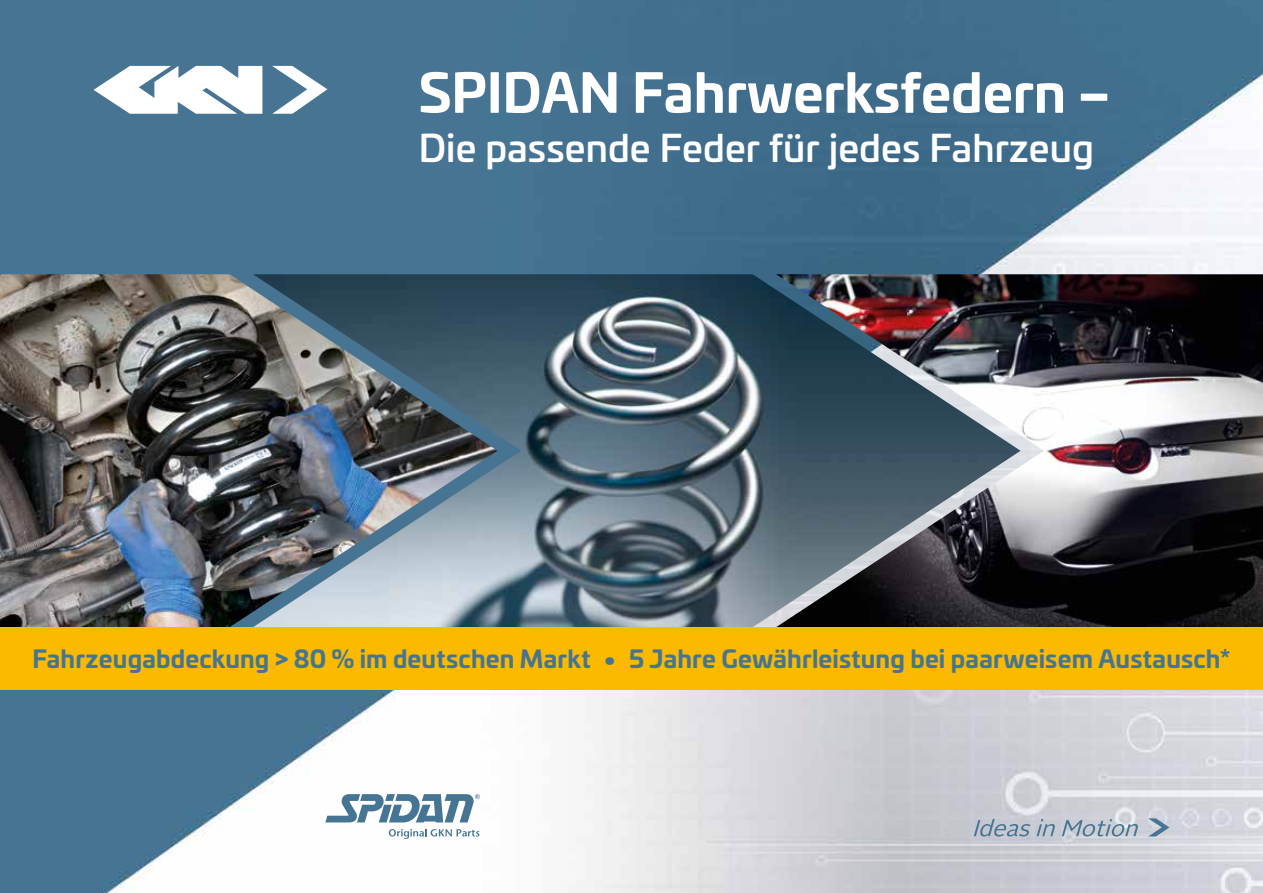
<style>
.page{position:relative;width:1263px;height:893px;background:#fff}
.page>*{position:absolute;margin:0;border:0;box-sizing:border-box;transform-origin:0 0}
.t1{font:700 52.5px "Univia Pro";color:#fff}
.t2{font:500 36.9px "Univia Pro";letter-spacing:.005em;color:#fff}
.t3{font:700 24px "Univia Pro";letter-spacing:.005em;color:#467593}
</style>
<div class="page">
<img style="left:0;top:0;width:1263px;height:893px">
<svg style="left:94px;top:66px;width:168px;height:48px"></svg>
<svg style="left:272px;top:66px;width:55px;height:48px"></svg>
<svg style="left:974px;top:819px;width:56px;height:17px"></svg>
<svg style="left:1036px;top:819px;width:19px;height:17px"></svg>
<svg style="left:1062px;top:819px;width:76px;height:17px"></svg>
<svg style="left:1148px;top:818px;width:21px;height:18px"></svg>
<img style="left:497px;top:274px;width:279px;height:353px">
<img style="left:776px;top:274px;width:487px;height:353px">
<img style="left:0;top:274px;width:497px;height:353px">
<svg style="left:325px;top:794px;width:155px;height:28px"></svg>
<svg style="left:389px;top:829px;width:90px;height:10px"></svg>
<div style="left:0;top:627px;width:1263px;height:63px;background:#fbba00"></div>
<h1 class="t1" style="left:419px;top:51px;width:693px">SPIDAN Fahrwerksfedern –</h1>
<h2 class="t2" style="left:419px;top:120px;width:677px">Die passende Feder für jedes Fahrzeug</h2>
<p class="t3" style="left:33px;top:640px;width:1199px">Fahrzeugabdeckung &gt; 80 % im deutschen Markt • 5 Jahre Gewährleistung bei paarweisem Austausch*</p>
</div>
